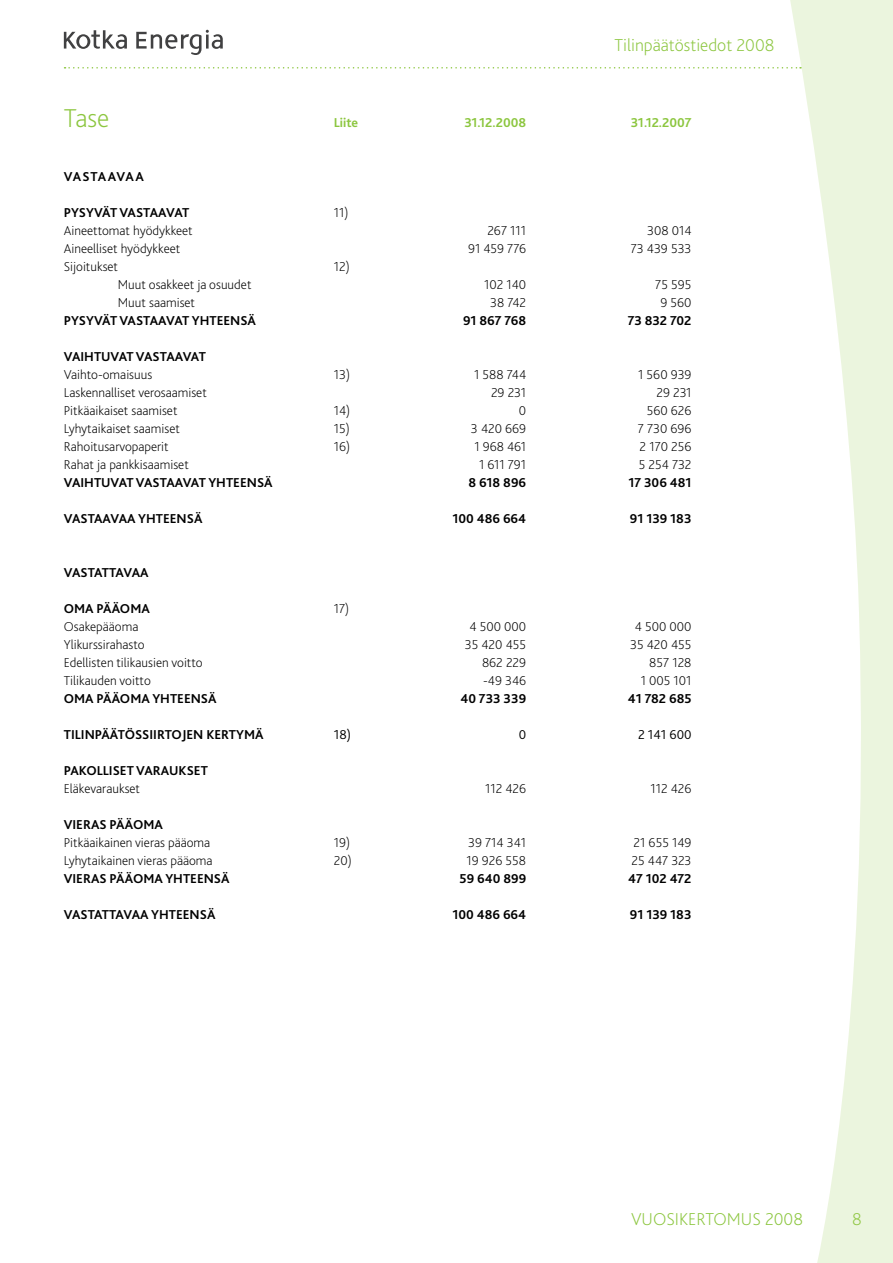
<style>
.page{position:relative;width:893px;height:1263px;background:#fff}
.page>*{position:absolute;margin:0;border:0;box-sizing:border-box;transform-origin:0 0}
.t1{font:200 27px "Bliss 2";color:#8cc63f}
.t2{font:200 18px "Bliss 2";color:#8cc63f}
.t3{font:200 13.5px/18px "Bliss 2";color:#000}
.t4{font:700 13.5px "Bliss 2";color:#000}
.t5{font:700 13.5px "Bliss 2";color:#8cc63f}
.t6{font:700 13.5px "Bliss 2";letter-spacing:-.02em;color:#000}
.t7{font:700 13.5px "Bliss 2";letter-spacing:-.025em;color:#000}
.t8{font:700 13.5px "Bliss 2";letter-spacing:-.04em;color:#000}
.t9{font:300 13.5px "Bliss 2";color:#000}
.t10{font:700 13.5px "Bliss 2";letter-spacing:.045em;color:#000}
</style>
<div class="page">
<svg style="left:65px;top:67px;width:723px;height:2px"></svg>
<svg style="left:790px;top:0;width:103px;height:1263px;fill:#ebf5de"></svg>
<svg style="left:64px;top:30px;width:63px;height:19px"></svg>
<svg style="left:136px;top:30px;width:87px;height:25px"></svg>
<h1 class="t1" style="left:64px;top:102px;width:47px">Tase</h1>
<p class="t5" style="left:334px;top:114px;width:26px">Liite</p>
<p class="t10" style="left:64px;top:168px;width:82px">VASTAAVAA</p>
<p class="t7" style="left:64px;top:204px;width:127px">PYSYVÄT VASTAAVAT</p>
<p class="t3" style="left:334px;top:204px;width:16px">11)</p>
<p class="t3" style="left:64px;top:222px;width:130px">Aineettomat hyödykkeet<br>Aineelliset hyödykkeet<br>Sijoitukset</p>
<p class="t3" style="left:334px;top:258px;width:17px">12)</p>
<p class="t3" style="left:118px;top:275px;width:135px">Muut osakkeet ja osuudet<br>Muut saamiset</p>
<p class="t4" style="left:64px;top:312px;width:194px">PYSYVÄT VASTAAVAT YHTEENSÄ</p>
<p class="t6" style="left:64px;top:348px;width:144px">VAIHTUVAT VASTAAVAT</p>
<p class="t3" style="left:64px;top:365px;width:90px">Vaihto-omaisuus</p>
<p class="t3" style="left:334px;top:365px;width:18px">13)</p>
<p class="t3" style="left:64px;top:383px;width:145px">Laskennalliset verosaamiset<br>Pitkäaikaiset saamiset</p>
<p class="t3" style="left:334px;top:401px;width:18px">14)</p>
<p class="t3" style="left:64px;top:419px;width:118px">Lyhytaikaiset saamiset</p>
<p class="t3" style="left:334px;top:419px;width:18px">15)</p>
<p class="t3" style="left:64px;top:437px;width:106px">Rahoitusarvopaperit</p>
<p class="t3" style="left:334px;top:437px;width:18px">16)</p>
<p class="t3" style="left:64px;top:455px;width:127px">Rahat ja pankkisaamiset</p>
<p class="t4" style="left:64px;top:474px;width:210px">VAIHTUVAT VASTAAVAT YHTEENSÄ</p>
<p class="t4" style="left:64px;top:510px;width:140px">VASTAAVAA YHTEENSÄ</p>
<p class="t8" style="left:64px;top:564px;width:86px">VASTATTAVAA</p>
<p class="t4" style="left:64px;top:600px;width:88px">OMA PÄÄOMA</p>
<p class="t3" style="left:334px;top:599px;width:17px">17)</p>
<p class="t3" style="left:64px;top:617px;width:140px">Osakepääoma<br>Ylikurssirahasto<br>Edellisten tilikausien voitto<br>Tilikauden voitto</p>
<p class="t4" style="left:64px;top:690px;width:154px">OMA PÄÄOMA YHTEENSÄ</p>
<p class="t4" style="left:64px;top:726px;width:201px">TILINPÄÄTÖSSIIRTOJEN KERTYMÄ</p>
<p class="t9" style="left:334px;top:726px;width:19px">18)</p>
<p class="t4" style="left:64px;top:762px;width:146px">PAKOLLISET VARAUKSET</p>
<p class="t3" style="left:64px;top:779px;width:78px">Eläkevaraukset</p>
<p class="t4" style="left:64px;top:816px;width:101px">VIERAS PÄÄOMA</p>
<p class="t3" style="left:64px;top:833px;width:148px">Pitkäaikainen vieras pääoma</p>
<p class="t3" style="left:334px;top:833px;width:18px">19)</p>
<p class="t3" style="left:64px;top:851px;width:150px">Lyhytaikainen vieras pääoma</p>
<p class="t3" style="left:334px;top:851px;width:19px">20)</p>
<p class="t4" style="left:64px;top:870px;width:167px">VIERAS PÄÄOMA YHTEENSÄ</p>
<p class="t4" style="left:64px;top:906px;width:153px">VASTATTAVAA YHTEENSÄ</p>
<p class="t5" style="left:464px;top:114px;width:63px">31.12.2008</p>
<p class="t3" style="left:468px;top:221px;width:60px;text-align:right">267 111<br>91 459 776</p>
<p class="t3" style="left:484px;top:275px;width:44px;text-align:center">102 140<br>38 742</p>
<p class="t4" style="left:463px;top:312px;width:65px">91 867 768</p>
<p class="t3" style="left:471px;top:365px;width:57px;text-align:right">1 588 744<br>29 231<br>0<br>3 420 669<br>1 968 461<br>1 611 791</p>
<p class="t4" style="left:469px;top:474px;width:59px">8 618 896</p>
<p class="t4" style="left:452px;top:510px;width:75px">100 486 664</p>
<p class="t3" style="left:465px;top:617px;width:63px;text-align:right">4 500 000<br>35 420 455<br>862 229 -49 346</p>
<p class="t4" style="left:460px;top:690px;width:67px">40 733 339</p>
<p class="t9" style="left:519px;top:726px;width:9px">0</p>
<p class="t3" style="left:485px;top:779px;width:43px">112 426</p>
<p class="t3" style="left:466px;top:833px;width:61px">39 714 341<br>19 926 558</p>
<p class="t4" style="left:460px;top:870px;width:68px">59 640 899</p>
<p class="t4" style="left:452px;top:906px;width:75px">100 486 664</p>
<h2 class="t2" style="left:615px;top:34px;width:161px">Tilinpäätöstiedot 2008</h2>
<p class="t5" style="left:631px;top:114px;width:62px">31.12.2007</p>
<p class="t3" style="left:631px;top:221px;width:62px;text-align:right">308 014<br>73 439 533</p>
<p class="t3" style="left:655px;top:275px;width:38px;text-align:center">75 595<br>9 560</p>
<p class="t4" style="left:628px;top:312px;width:65px">73 832 702</p>
<p class="t3" style="left:638px;top:365px;width:55px;text-align:right">1 560 939<br>29 231<br>560 626<br>7 730 696<br>2 170 256<br>5 254 732</p>
<p class="t4" style="left:628px;top:474px;width:65px">17 306 481</p>
<p class="t4" style="left:630px;top:510px;width:63px">91 139 183</p>
<p class="t3" style="left:630px;top:617px;width:63px;text-align:right">4 500 000<br>35 420 455<br>857 128<br>1 005 101</p>
<p class="t4" style="left:628px;top:690px;width:65px">41 782 685</p>
<p class="t9" style="left:638px;top:726px;width:55px">2 141 600</p>
<p class="t3" style="left:650px;top:779px;width:43px">112 426</p>
<p class="t3" style="left:631px;top:833px;width:62px">21 655 149<br>25 447 323</p>
<p class="t4" style="left:628px;top:870px;width:65px">47 102 472</p>
<p class="t4" style="left:630px;top:906px;width:63px">91 139 183</p>
<h2 class="t2" style="left:631px;top:1208px;width:174px">VUOSIKERTOMUS 2008</h2>
<h2 class="t2" style="left:852px;top:1207px;width:11px">8</h2>
</div>
